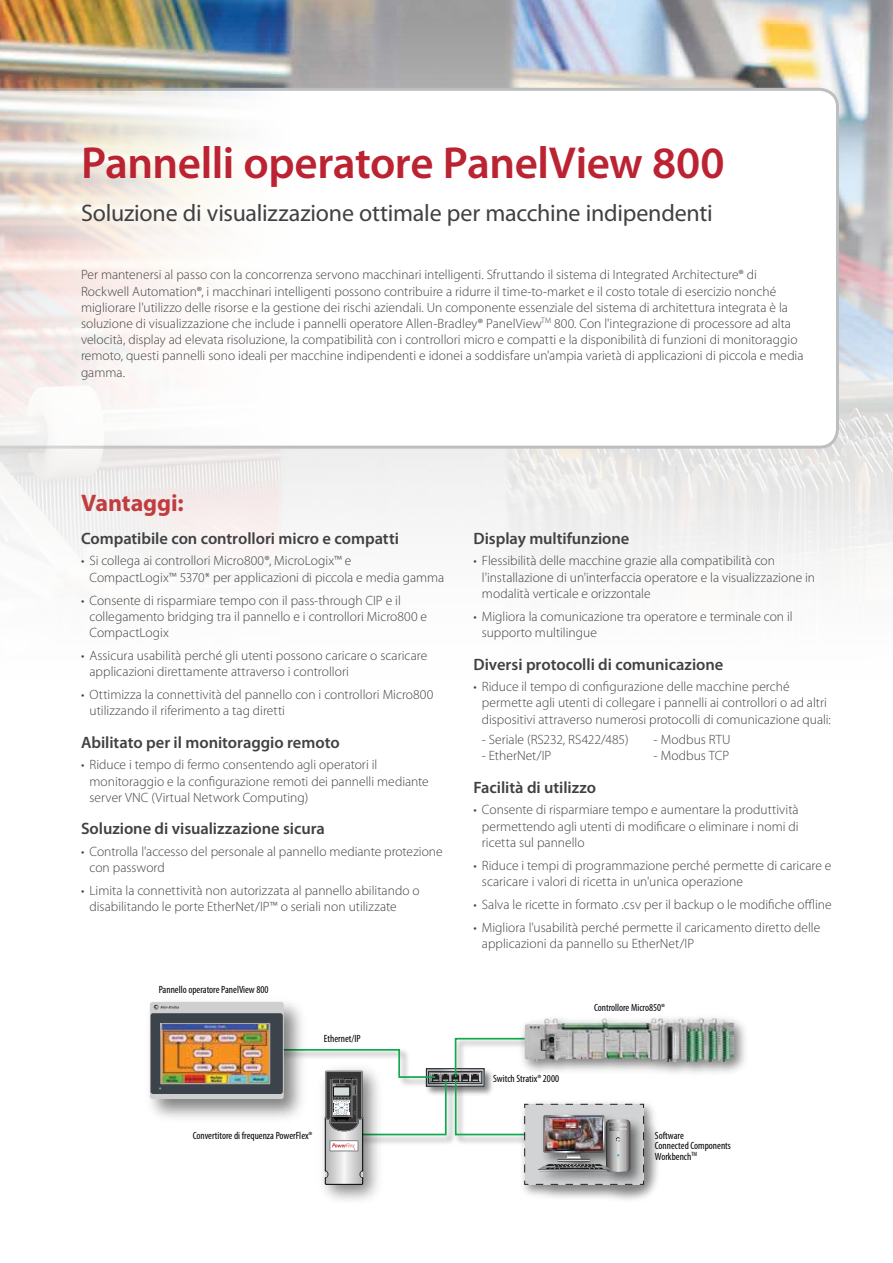
<style>
.page{position:relative;width:893px;height:1263px;background:#fff}
.page>*{position:absolute;margin:0;border:0;box-sizing:border-box;transform-origin:0 0}
.t1{font:600 45px "Myriad Pro";letter-spacing:-.01em;color:#bb2332}
.t2{font:24px "Myriad Pro";letter-spacing:-.01em;color:#414042}
.t3{font:700 24px "Myriad Pro";letter-spacing:-.005em;color:#c13c3f}
.t4{font:600 16.5px "Myriad Pro";letter-spacing:-.005em;color:#414042}
.t5{font:300 13.5px/16.2px "Myriad Pro";color:#414042}
.t6{font:condensed 10.5px/10.5px "Myriad Pro";color:#000}
</style>
<div class="page">
<img style="left:0;top:0;width:893px;height:1201px">
<svg style="left:0;top:88px;width:839px;height:361px"></svg>
<h1 class="t1" style="left:81px;top:135px;width:645px">Pannelli operatore PanelView 800</h1>
<h2 class="t2" style="left:81px;top:198px;width:633px">Soluzione di visualizzazione ottimale per macchine indipendenti</h2>
<p class="t5" style="left:81px;top:267px;width:724px">Per mantenersi al passo con la concorrenza servono macchinari intelligenti. Sfruttando il sistema di Integrated Architecture® di Rockwell Automation®, i macchinari intelligenti possono contribuire a ridurre il time-to-market e il costo totale di esercizio nonché migliorare l'utilizzo delle risorse e la gestione dei rischi aziendali. Un componente essenziale del sistema di architettura integrata è la soluzione di visualizzazione che include i pannelli operatore Allen-Bradley® PanelView<sup>TM</sup> 800. Con l'integrazione di processore ad alta velocità, display ad elevata risoluzione, la compatibilità con i controllori micro e compatti e la disponibilità di funzioni di monitoraggio remoto, questi pannelli sono ideali per macchine indipendenti e idonei a soddisfare un'ampia varietà di applicazioni di piccola e media gamma.</p>
<h2 class="t3" style="left:81px;top:487px;width:104px">Vantaggi:</h2>
<p class="t4" style="left:81px;top:528px;width:319px">Compatibile con controllori micro e compatti</p>
<p class="t5" style="left:90px;top:553px;width:356px;text-indent:-9px">• Si collega ai controllori Micro800®, MicroLogix™ e<br>CompactLogix™ 5370* per applicazioni di piccola e media gamma</p>
<p class="t5" style="left:90px;top:592px;width:339px;text-indent:-9px">• Consente di risparmiare tempo con il pass-through CIP e il collegamento bridging tra il pannello e i controllori Micro800 e<br>CompactLogix</p>
<p class="t5" style="left:90px;top:647px;width:339px;text-indent:-9px">• Assicura usabilità perché gli utenti possono caricare o scaricare applicazioni direttamente attraverso i controllori</p>
<p class="t5" style="left:90px;top:686px;width:345px;text-indent:-9px">• Ottimizza la connettività del pannello con i controllori Micro800 utilizzando il riferimento a tag diretti</p>
<p class="t4" style="left:81px;top:732px;width:260px">Abilitato per il monitoraggio remoto</p>
<p class="t5" style="left:90px;top:757px;width:341px;text-indent:-9px">• Riduce i tempo di fermo consentendo agli operatori il monitoraggio e la configurazione remoti dei pannelli mediante server VNC (Virtual Network Computing)</p>
<p class="t4" style="left:81px;top:818px;width:245px">Soluzione di visualizzazione sicura</p>
<p class="t5" style="left:90px;top:843px;width:355px;text-indent:-9px">• Controlla l'accesso del personale al pannello mediante protezione con password</p>
<p class="t5" style="left:90px;top:882px;width:332px;text-indent:-9px">• Limita la connettività non autorizzata al pannello abilitando o disabilitando le porte EtherNet/IP™ o seriali non utilizzate</p>
<p class="t6" style="left:159px;top:984px;width:112px">Pannello operatore PanelView 800</p>
<p class="t6" style="left:324px;top:1033px;width:38px">Ethernet/IP</p>
<p class="t4" style="left:473px;top:528px;width:158px">Display multifunzione</p>
<p class="t5" style="left:482px;top:553px;width:335px;text-indent:-9px">• Flessibilità delle macchine grazie alla compatibilità con l'installazione di un'interfaccia operatore e la visualizzazione in modalità verticale e orizzontale</p>
<p class="t5" style="left:482px;top:608px;width:312px;text-indent:-9px">• Migliora la comunicazione tra operatore e terminale con il supporto multilingue</p>
<p class="t4" style="left:473px;top:653px;width:251px">Diversi protocolli di comunicazione</p>
<p class="t5" style="left:482px;top:678px;width:351px;text-indent:-9px">• Riduce il tempo di configurazione delle macchine perché permette agli utenti di collegare i pannelli ai controllori o ad altri dispositivi attraverso numerosi protocolli di comunicazione quali:</p>
<p class="t5" style="left:482px;top:731px;width:148px">- Seriale (RS232, RS422/485)</p>
<p class="t5" style="left:653px;top:731px;width:79px">- Modbus RTU</p>
<p class="t5" style="left:482px;top:747px;width:71px">- EtherNet/IP</p>
<p class="t5" style="left:653px;top:747px;width:77px">- Modbus TCP</p>
<p class="t4" style="left:473px;top:777px;width:124px">Facilità di utilizzo</p>
<p class="t5" style="left:482px;top:801px;width:318px;text-align:justify;text-indent:-9px">• Consente di risparmiare tempo e aumentare la produttività permettendo agli utenti di modificare o eliminare i nomi di ricetta sul pannello</p>
<p class="t5" style="left:482px;top:857px;width:351px;text-indent:-9px">• Riduce i tempi di programmazione perché permette di caricare e scaricare i valori di ricetta in un'unica operazione</p>
<p class="t5" style="left:473px;top:896px;width:360px">• Salva le ricette in formato .csv per il backup o le modifiche offline</p>
<p class="t5" style="left:482px;top:919px;width:340px;text-indent:-9px">• Migliora l'usabilità perché permette il caricamento diretto delle applicazioni da pannello su EtherNet/IP</p>
<p class="t6" style="left:493px;top:1073px;width:67px">Switch Stratix® 2000</p>
<p class="t6" style="left:594px;top:1002px;width:72px">Controllore Micro850®</p>
<p class="t6" style="left:193px;top:1130px;width:121px">Convertitore di frequenza PowerFlex®</p>
<p class="t6" style="left:655px;top:1130px;width:78px">Software<br>Connected Components<br>Workbench<sup>TM</sup></p>
</div>
